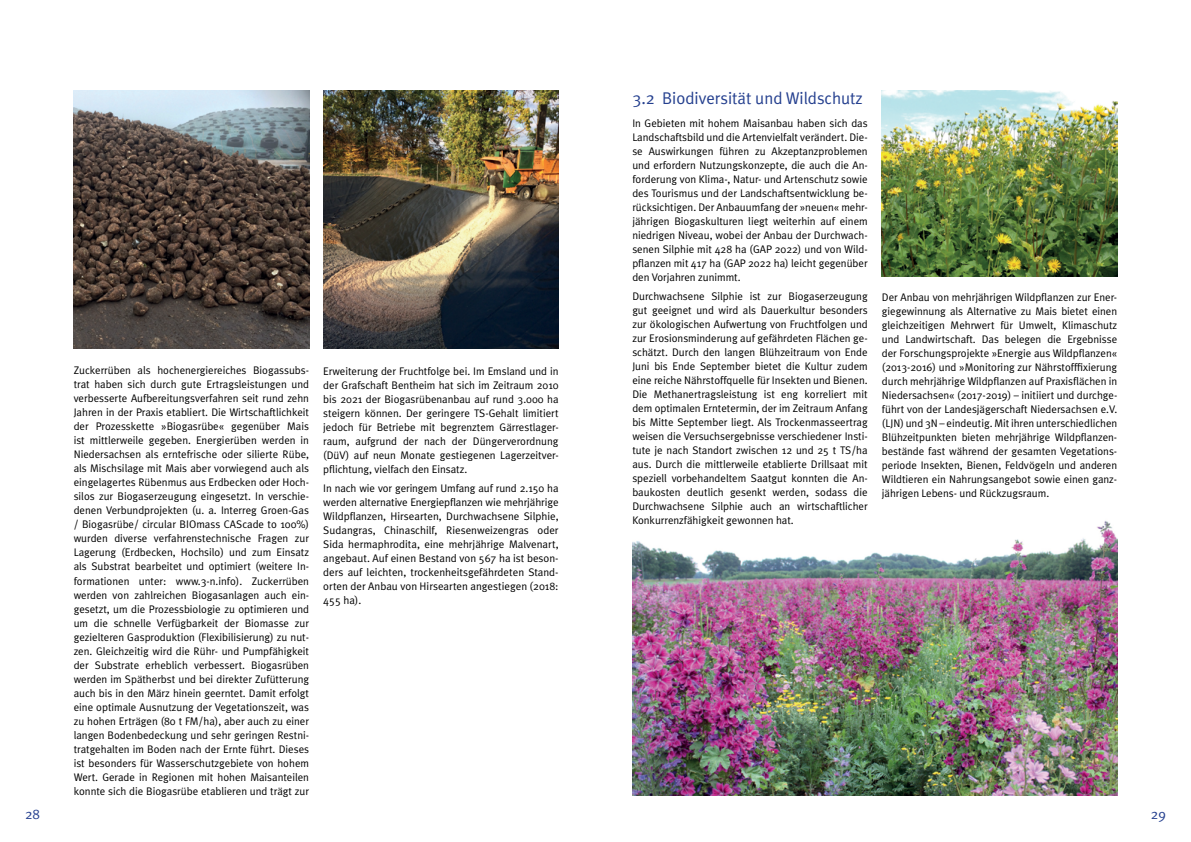
<style>
.page{position:relative;width:1191px;height:842px;background:#fff}
.page>*{position:absolute;margin:0;border:0;box-sizing:border-box;transform-origin:0 0}
.t1{font:17px "Meta Plus Normal";color:#25408f}
.t2{font:14px "Meta Plus Normal";color:#25408f}
.t3{font:11px/14px "Meta Plus Normal";color:#000;text-align:justify}
</style>
<div class="page">
<img style="left:632px;top:521px;width:485px;height:275px">
<img style="left:882px;top:91px;width:235px;height:185px">
<img style="left:323px;top:91px;width:235px;height:258px">
<img style="left:74px;top:91px;width:235px;height:258px">
<p class="t3" style="left:74px;top:363px;width:237px">Zuckerrüben als hochenergiereiches Biogassubs&shy;trat haben sich durch gute Ertragsleistungen und verbesserte Aufbereitungsverfahren seit rund zehn Jahren in der Praxis etabliert. Die Wirtschaftlichkeit der Prozesskette »Biogasrübe« gegenüber Mais ist mittlerweile gegeben. Energierüben werden in Niedersachsen als erntefrische oder silierte Rübe, als Mischsilage mit Mais aber vorwiegend auch als eingelagertes Rübenmus aus Erdbecken oder Hoch&shy;silos zur Biogaserzeugung eingesetzt. In verschie&shy;denen Verbundprojekten (u. a. Interreg Groen-Gas / Biogasrübe/ circular BIOmass CAScade to 100%) wurden diverse verfahrenstechnische Fragen zur Lagerung (Erdbecken, Hochsilo) und zum Einsatz als Substrat bearbeitet und optimiert (weitere In&shy;formationen unter: www.3-n.info). Zuckerrüben werden von zahlreichen Biogasanlagen auch ein&shy;gesetzt, um die Prozessbiologie zu optimieren und um die schnelle Verfügbarkeit der Biomasse zur gezielteren Gasproduktion (Flexibilisierung) zu nut&shy;zen. Gleichzeitig wird die Rühr- und Pumpfähigkeit der Substrate erheblich verbessert. Biogasrüben werden im Spätherbst und bei direkter Zufütterung auch bis in den März hinein geerntet. Damit erfolgt eine optimale Ausnutzung der Vegetationszeit, was zu hohen Erträgen (80 t FM/ha), aber auch zu einer langen Bodenbedeckung und sehr geringen Restni&shy;tratgehalten im Boden nach der Ernte führt. Dieses ist besonders für Wasserschutzgebiete von hohem Wert. Gerade in Regionen mit hohen Maisanteilen konnte sich die Biogasrübe etablieren und trägt zur</p>
<p class="t3" style="left:323px;top:364px;width:237px">Erweiterung der Fruchtfolge bei. Im Emsland und in der Grafschaft Bentheim hat sich im Zeitraum 2010 bis 2021 der Biogasrübenanbau auf rund 3.000 ha steigern können. Der geringere TS-Gehalt limitiert jedoch für Betriebe mit begrenztem Gärrestlager&shy;raum, aufgrund der nach der Düngerverordnung (DüV) auf neun Monate gestiegenen Lagerzeitver&shy;pflichtung, vielfach den Einsatz.</p>
<p class="t3" style="left:323px;top:481px;width:237px">In nach wie vor geringem Umfang auf rund 2.150 ha werden alternative Energiepflanzen wie mehrjährige Wildpflanzen, Hirsearten, Durchwachsene Silphie, Sudangras, Chinaschilf, Riesenweizengras oder Sida hermaphrodita, eine mehrjährige Malvenart, angebaut. Auf einen Bestand von 567 ha ist beson&shy;ders auf leichten, trockenheitsgefährdeten Stand&shy;orten der Anbau von Hirsearten angestiegen (2018:<br>455 ha).</p>
<h1 class="t1" style="left:632px;top:88px;width:232px">3.2 Biodiversität und Wildschutz</h1>
<p class="t3" style="left:632px;top:116px;width:237px">In Gebieten mit hohem Maisanbau haben sich das Landschaftsbild und die Artenvielfalt verändert. Die&shy;se Auswirkungen führen zu Akzeptanzproblemen und erfordern Nutzungskonzepte, die auch die An&shy;forderung von Klima-, Natur- und Artenschutz sowie des Tourismus und der Landschaftsentwicklung be&shy;rücksichtigen. Der Anbauumfang der »neuen« mehr&shy;jährigen Biogaskulturen liegt weiterhin auf einem niedrigen Niveau, wobei der Anbau der Durchwach&shy;senen Silphie mit 428 ha (GAP 2022) und von Wild&shy;pflanzen mit 417 ha (GAP 2022 ha) leicht gegenüber den Vorjahren zunimmt.</p>
<p class="t3" style="left:632px;top:289px;width:237px">Durchwachsene Silphie ist zur Biogaserzeugung gut geeignet und wird als Dauerkultur besonders zur ökologischen Aufwertung von Fruchtfolgen und zur Erosionsminderung auf gefährdeten Flächen ge&shy;schätzt. Durch den langen Blühzeitraum von Ende Juni bis Ende September bietet die Kultur zudem eine reiche Nährstoffquelle für Insekten und Bienen.<br>Die Methanertragsleistung ist eng korreliert mit dem optimalen Erntetermin, der im Zeitraum Anfang bis Mitte September liegt. Als Trockenmasseertrag weisen die Versuchsergebnisse verschiedener Insti&shy;tute je nach Standort zwischen 12 und 25 t TS/ha aus. Durch die mittlerweile etablierte Drillsaat mit speziell vorbehandeltem Saatgut konnten die An&shy;baukosten deutlich gesenkt werden, sodass die Durchwachsene Silphie auch an wirtschaftlicher Konkurrenzfähigkeit gewonnen hat.</p>
<p class="t3" style="left:882px;top:290px;width:237px">Der Anbau von mehrjährigen Wildpflanzen zur Ener&shy;giegewinnung als Alternative zu Mais bietet einen gleichzeitigen Mehrwert für Umwelt, Klimaschutz und Landwirtschaft. Das belegen die Ergebnisse der Forschungsprojekte »Energie aus Wildpflanzen« (2013-2016) und »Monitoring zur Nährstofffixierung durch mehrjährige Wildpflanzen auf Praxisflächen in Niedersachsen« (2017-2019) – initiiert und durchge&shy;führt von der Landesjägerschaft Niedersachsen e.V. (LJN) und 3N – eindeutig. Mit ihren unterschiedlichen Blühzeitpunkten bieten mehrjährige Wildpflanzen&shy;bestände fast während der gesamten Vegetations&shy;periode Insekten, Bienen, Feldvögeln und anderen Wildtieren ein Nahrungsangebot sowie einen ganz&shy;jährigen Lebens- und Rückzugsraum.</p>
<p class="t2" style="left:25px;top:806px;width:16px">28</p>
<p class="t2" style="left:1150px;top:806px;width:16px">29</p>
</div>
